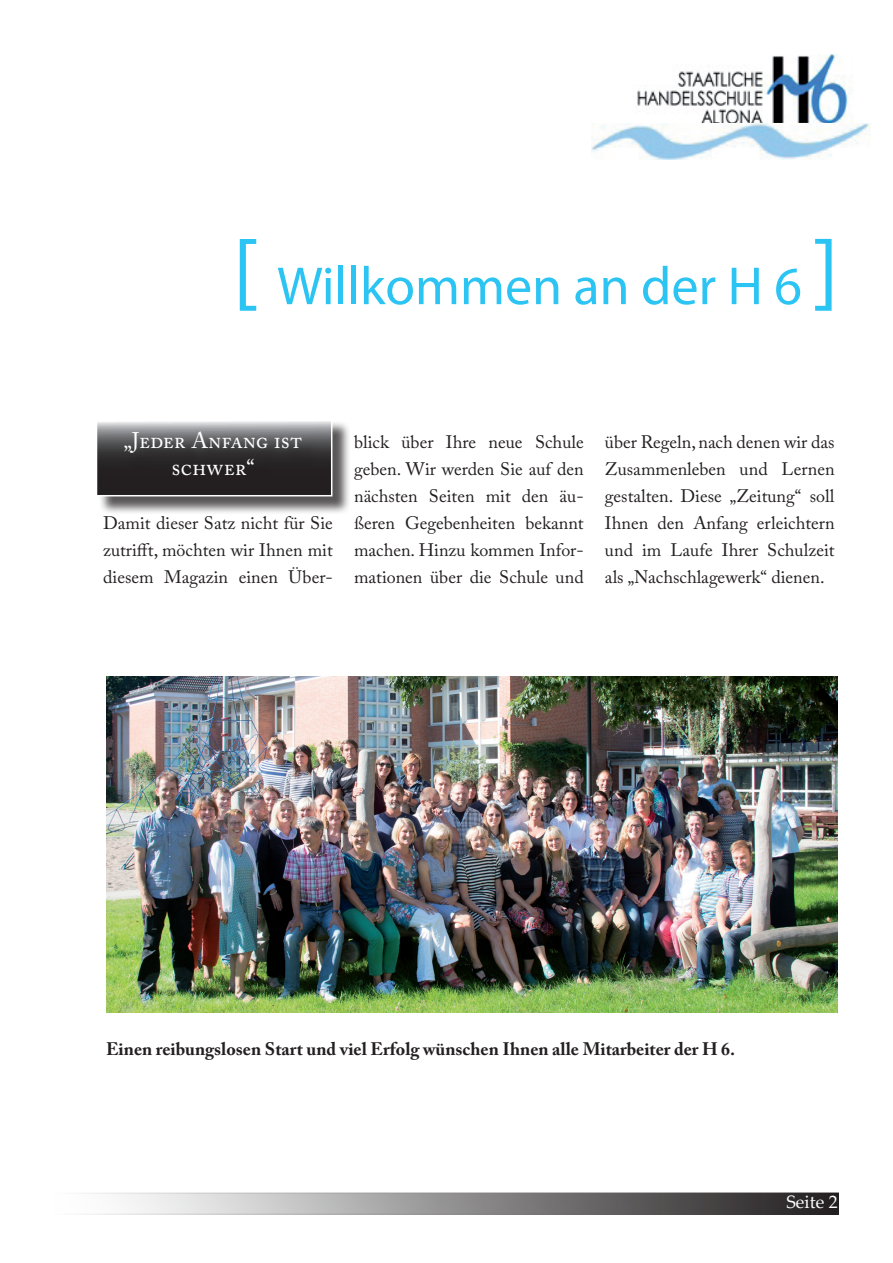
<style>
.page{position:relative;width:893px;height:1263px;background:#fff}
.page>*{position:absolute;margin:0;border:0;box-sizing:border-box;transform-origin:0 0}
.t1{font:54px "Myriad Pro";color:#2cc4f3}
.t2{font:22.5px/27px "Adobe Caslon Pro";color:#fff;text-align:center}
.t3{font:18px/27px "Adobe Caslon Pro";color:#231f20;text-align:justify}
.t4{font:700 18px "Adobe Caslon Pro";color:#231f20}
.t5{font:18px "Palatino Linotype";color:#fefefe}
.s1{font-size:90px}
</style>
<div class="page">
<img style="left:637px;top:54px;width:216px;height:69px">
<img style="left:591px;top:123px;width:279px;height:36px">
<div style="left:55px;top:1193px;width:783px;height:21px;background:linear-gradient(to right,#fff,#201c1d)"></div>
<div style="left:54px;top:1192px;width:785px;height:23px;border:2px solid #231f20"></div>
<div style="left:98px;top:420px;width:253px;height:95px;background:#231f20;opacity:.75"></div>
<svg style="left:99px;top:421px;width:230px;height:72px;background:#7d7c7f"></svg>
<div style="left:96px;top:418px;width:236px;height:78px;border:2px solid #fff"></div>
<div style="left:128px;top:434px;width:192px;height:60px;background:#231f20;opacity:.75"></div>
<img style="left:107px;top:676px;width:731px;height:336px">
<h1 class="t1" style="left:232px;top:253px;width:608px"><span class="s1">[</span> Willkommen an der H 6 <span class="s1">]</span></h1>
<p class="t2" style="left:124px;top:427px;width:180px">„Jeder Anfang ist schwer“</p>
<p class="t3" style="left:103px;top:509px;width:231px">Damit dieser Satz nicht für Sie zutrifft, möchten wir Ihnen mit diesem Magazin einen Über-</p>
<p class="t3" style="left:354px;top:428px;width:231px">blick über Ihre neue Schule geben. Wir werden Sie auf den nächsten Seiten mit den äu&shy;ßeren Gegebenheiten bekannt machen. Hinzu kommen Infor&shy;mationen über die Schule und</p>
<p class="t3" style="left:605px;top:428px;width:231px">über Regeln, nach denen wir das Zusammenleben und Lernen gestalten. Diese „Zeitung“ soll Ihnen den Anfang erleichtern und im Laufe Ihrer Schulzeit als „Nachschlagewerk“ dienen.</p>
<p class="t4" style="left:106px;top:1038px;width:631px">Einen reibungslosen Start und viel Erfolg wünschen Ihnen alle Mitarbeiter der H 6.</p>
<p class="t5" style="left:786px;top:1189px;width:53px">Seite 2</p>
</div>
